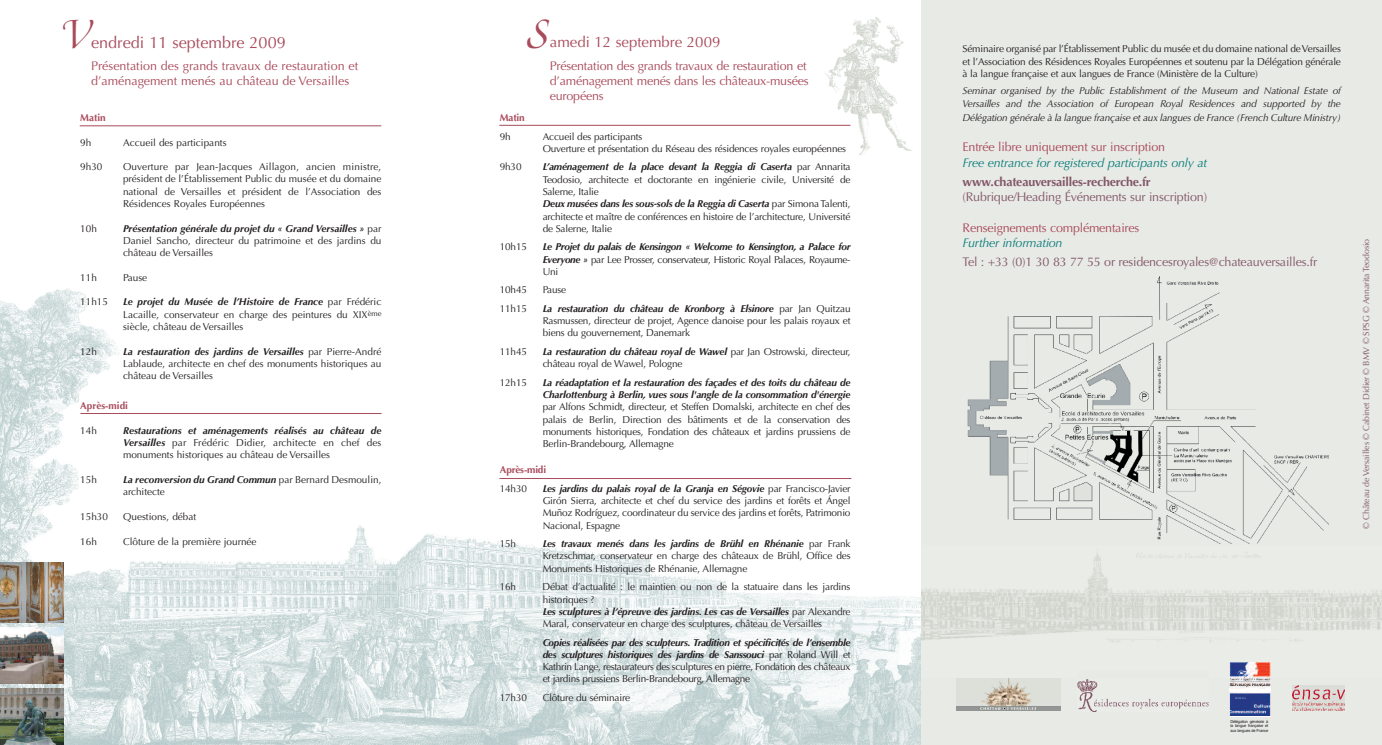
<style>
.page{position:relative;width:1382px;height:745px;background:#fff}
.page>*{position:absolute;margin:0;border:0;box-sizing:border-box;transform-origin:0 0}
.t1{font:44.62px "Medici Script";color:#a94b5b}
.t2{font:16.25px "Optima";color:#a94b5b}
.t3{font:15px "Optima";color:#a94b5b}
.t4{font:12.5px/15.4px "Optima";letter-spacing:-.015em;color:#a94b5b}
.t5{font:12.5px "Optima";letter-spacing:-.015em;color:#825768}
.t6{font:italic 12.5px "Optima";letter-spacing:-.015em;color:#087c79}
.t7{font:700 12.5px "Optima";letter-spacing:-.015em;color:#825768}
.t8{font:10px/12.2px "Optima";letter-spacing:-.015em;color:#231f20;text-align:justify}
.t9{font:italic 700 10px/12.2px "Optima";letter-spacing:-.015em;color:#231f20;text-align:justify}
.t10{font:italic 10px/12.2px "Optima";letter-spacing:-.015em;color:#231f20}
.t11{font:700 10px "Optima";letter-spacing:-.01em;color:#a94b5b}
.t12{font:8.75px "Optima";letter-spacing:-.015em;color:#825768}
.t13{font:4.12px/5px "Helvetica";letter-spacing:-.03em;color:#231f20;text-align:justify;scale:.95 1}
.s1{font-weight:700;font-style:italic}
.s2{font-weight:400;font-style:normal}
</style>
<div class="page">
<img style="left:822px;top:17px;width:90px;height:138px">
<img style="left:0;top:288px;width:921px;height:456px">
<div style="left:921px;top:0;width:461px;height:744px;background:#e8eae6"></div>
<img style="left:921px;top:552px;width:461px;height:125px">
<hr style="left:499px;top:125px;width:351px;height:1px;background:#a94b5b">
<hr style="left:499px;top:478px;width:352px;height:1px;background:#a94b5b">
<hr style="left:80px;top:125px;width:301px;height:1px;background:#a94b5b">
<hr style="left:80px;top:413px;width:301px;height:1px;background:#a94b5b">
<img style="left:0;top:562px;width:64px;height:60px">
<img style="left:0;top:627px;width:63px;height:55px">
<img style="left:0;top:687px;width:64px;height:57px">
<img style="left:967px;top:276px;width:362px;height:267px">
<img style="left:957px;top:678px;width:103px;height:31px">
<img style="left:1230px;top:662px;width:40px;height:53px">
<div style="left:1077px;top:670px;width:132px;height:49px;background:#e8eae6"></div>
<img style="left:1077px;top:679px;width:132px;height:31px">
<img style="left:1292px;top:685px;width:53px;height:25px">
<h1 class="t1" style="left:63px;top:14px;width:31px">V</h1>
<h1 class="t1" style="left:527px;top:14px;width:24px">S</h1>
<h3 class="t3" style="left:550px;top:36px;width:172px">amedi 12 septembre 2009</h3>
<p class="t4" style="left:550px;top:59px;width:260px">Présentation des grands travaux de restauration et d’aménagement menés dans les châteaux-musées européens</p>
<h2 class="t2" style="left:91px;top:36px;width:196px">endredi 11 septembre 2009</h2>
<p class="t4" style="left:91px;top:59px;width:269px">Présentation des grands travaux de restauration et d’aménagement menés au château de Versailles</p>
<p class="t11" style="left:80px;top:113px;width:27px">Matin</p>
<p class="t8" style="left:80px;top:137px;width:13px">9h</p>
<p class="t8" style="left:123px;top:137px;width:105px">Accueil des participants</p>
<p class="t8" style="left:80px;top:161px;width:24px">9h30</p>
<p class="t8" style="left:123px;top:161px;width:260px">Ouverture par Jean-Jacques Aillagon, ancien ministre, président de l’Établissement Public du musée et du domaine national de Versailles et président de l’Association des Résidences Royales Européennes</p>
<p class="t8" style="left:80px;top:223px;width:18px">10h</p>
<p class="t8" style="left:123px;top:223px;width:260px"><span class="s1">Présentation générale du projet du « Grand Versailles »</span> par Daniel Sancho, directeur du patrimoine et des jardins du château de Versailles</p>
<p class="t8" style="left:80px;top:272px;width:18px">11h</p>
<p class="t8" style="left:123px;top:272px;width:26px">Pause</p>
<p class="t8" style="left:80px;top:296px;width:29px">11h15</p>
<p class="t8" style="left:123px;top:296px;width:260px"><span class="s1">Le projet du Musée de l’Histoire de France</span> par Frédéric Lacaille, conservateur en charge des peintures du XIX<sup>ème </sup>siècle, château de Versailles</p>
<p class="t8" style="left:80px;top:346px;width:18px">12h</p>
<p class="t8" style="left:123px;top:346px;width:260px"><span class="s1">La restauration des jardins de Versailles</span> par Pierre-André Lablaude, architecte en chef des monuments historiques au château de Versailles</p>
<p class="t11" style="left:80px;top:401px;width:49px">Après-midi</p>
<p class="t8" style="left:80px;top:425px;width:18px">14h</p>
<p class="t8" style="left:123px;top:425px;width:260px"><span class="s1">Restaurations et aménagements réalisés au château de Versailles</span> par Frédéric Didier, architecte en chef des monuments historiques au château de Versailles</p>
<p class="t8" style="left:80px;top:474px;width:18px">15h</p>
<p class="t8" style="left:123px;top:474px;width:260px"><span class="s1">La reconversion du Grand Commun</span> par Bernard Desmoulin, architecte</p>
<p class="t8" style="left:80px;top:511px;width:29px">15h30</p>
<p class="t8" style="left:123px;top:511px;width:75px">Questions, débat</p>
<p class="t8" style="left:80px;top:536px;width:18px">16h</p>
<p class="t8" style="left:123px;top:536px;width:135px">Clôture de la première journée</p>
<p class="t11" style="left:500px;top:113px;width:26px">Matin</p>
<p class="t8" style="left:500px;top:131px;width:12px">9h</p>
<p class="t8" style="left:543px;top:131px;width:305px">Accueil des participants<br>Ouverture et présentation du Réseau des résidences royales européennes</p>
<p class="t8" style="left:500px;top:162px;width:23px">9h30</p>
<p class="t8" style="left:543px;top:162px;width:309px;text-align:left"><span class="s1">L’aménagement de la place devant la Reggia di Caserta</span> par Annarita Teodosio, architecte et doctorante en ingénierie civile, Université de Salerne, Italie<br><span class="s1">Deux musées dans les sous-sols de la Reggia di Caserta</span> par Simona Talenti, architecte et maître de conférences en histoire de l’architecture, Université de Salerne, Italie</p>
<p class="t8" style="left:500px;top:241px;width:29px">10h15</p>
<p class="t9" style="left:543px;top:241px;width:309px">Le Projet du palais de Kensingon « Welcome to Kensington, a Palace for Everyone » <span class="s2">par Lee Prosser, conservateur, Historic Royal Palaces, Royaume-Uni</span></p>
<p class="t8" style="left:500px;top:284px;width:29px">10h45</p>
<p class="t8" style="left:543px;top:284px;width:25px">Pause</p>
<p class="t8" style="left:500px;top:303px;width:29px">11h15</p>
<p class="t8" style="left:543px;top:303px;width:309px"><span class="s1">La restauration du château de Kronborg à Elsinore</span> par Jan Quitzau Rasmussen, directeur de projet, Agence danoise pour les palais royaux et biens du gouvernement, Danemark</p>
<p class="t8" style="left:500px;top:346px;width:29px">11h45</p>
<p class="t8" style="left:543px;top:346px;width:309px"><span class="s1">La restauration du château royal de Wawel</span> par Jan Ostrowski, directeur, château royal de Wawel, Pologne</p>
<p class="t8" style="left:500px;top:377px;width:29px">12h15</p>
<p class="t9" style="left:543px;top:377px;width:309px">La réadaptation et la restauration des façades et des toits du château de<br>Charlottenburg à Berlin, vues sous l'angle de la consommation d'énergie</p>
<p class="t8" style="left:543px;top:401px;width:309px">par Alfons Schmidt, directeur, et Steffen Domalski, architecte en chef des palais de Berlin, Direction des bâtiments et de la conservation des monuments historiques, Fondation des châteaux et jardins prussiens de Berlin-Brandebourg, Allemagne</p>
<p class="t11" style="left:500px;top:465px;width:48px">Après-midi</p>
<p class="t8" style="left:500px;top:483px;width:29px">14h30</p>
<p class="t8" style="left:543px;top:483px;width:309px"><span class="s1">Les jardins du palais royal de la Granja en Ségovie</span> par Francisco-Javier Girón Sierra, architecte et chef du service des jardins et forêts et Ángel Muñoz Rodríguez, coordinateur du service des jardins et forêts, Patrimonio Nacional, Espagne</p>
<p class="t8" style="left:500px;top:538px;width:18px">15h</p>
<p class="t8" style="left:543px;top:538px;width:309px"><span class="s1">Les travaux menés dans les jardins de Brühl en Rhénanie</span> par Frank Kretzschmar, conservateur en charge des châteaux de Brühl, Office des Monuments Historiques de Rhénanie, Allemagne</p>
<p class="t8" style="left:500px;top:581px;width:18px">16h</p>
<p class="t8" style="left:543px;top:581px;width:309px;text-align:left">Débat d’actualité : le maintien ou non de la statuaire dans les jardins historiques ?<br><span class="s1">Les sculptures à l’épreuve des jardins. Les cas de Versailles</span> par Alexandre Maral, conservateur en charge des sculptures, château de Versailles</p>
<p class="t8" style="left:543px;top:636px;width:309px"><span class="s1">Copies réalisées par des sculpteurs. Tradition et spécificités de l’ensemble des sculptures historiques des jardins de Sanssouci</span> par Roland Will et Kathrin Lange, restaurateurs des sculptures en pierre, Fondation des châteaux et jardins prussiens Berlin-Brandebourg, Allemagne</p>
<p class="t8" style="left:500px;top:692px;width:29px">17h30</p>
<p class="t8" style="left:543px;top:692px;width:89px">Clôture du séminaire</p>
<p class="t8" style="left:963px;top:44px;width:380px">Séminaire organisé par l’Établissement Public du musée et du domaine national de Versailles et l’Association des Résidences Royales Européennes et soutenu par la Délégation générale à la langue française et aux langues de France (Ministère de la Culture)</p>
<p class="t10" style="left:963px;top:86px;width:380px">Seminar organised by the Public Establishment of the Museum and National Estate of<br>Versailles and the Association of European Royal Residences and supported by the</p>
<p class="t10" style="left:963px;top:112px;width:380px">Délégation générale à la langue française et aux langues de France (French Culture Ministry)</p>
<p class="t4" style="left:963px;top:141px;width:204px">Entrée libre uniquement sur inscription</p>
<p class="t6" style="left:963px;top:157px;width:246px">Free entrance for registered participants only at</p>
<p class="t7" style="left:963px;top:176px;width:190px">www.chateauversailles-recherche.fr</p>
<p class="t5" style="left:963px;top:191px;width:246px">(Rubrique/Heading Événements sur inscription)</p>
<p class="t4" style="left:963px;top:221px;width:178px">Renseignements complémentaires</p>
<p class="t6" style="left:963px;top:238px;width:101px">Further information</p>
<p class="t5" style="left:963px;top:256px;width:356px">Tel : +33 (0)1 30 83 77 55 or residencesroyales@chateauversailles.fr</p>
<p class="t12" style="left:1363px;top:528px;width:291px;rotate:-90deg">© Château de Versailles © Cabinet Didier © BMV © SPSG © Annarita Teodosio</p>
<p class="t13" style="left:1230px;top:718px;width:41px">Délégation générale à la langue française et aux langues de France</p>
</div>
